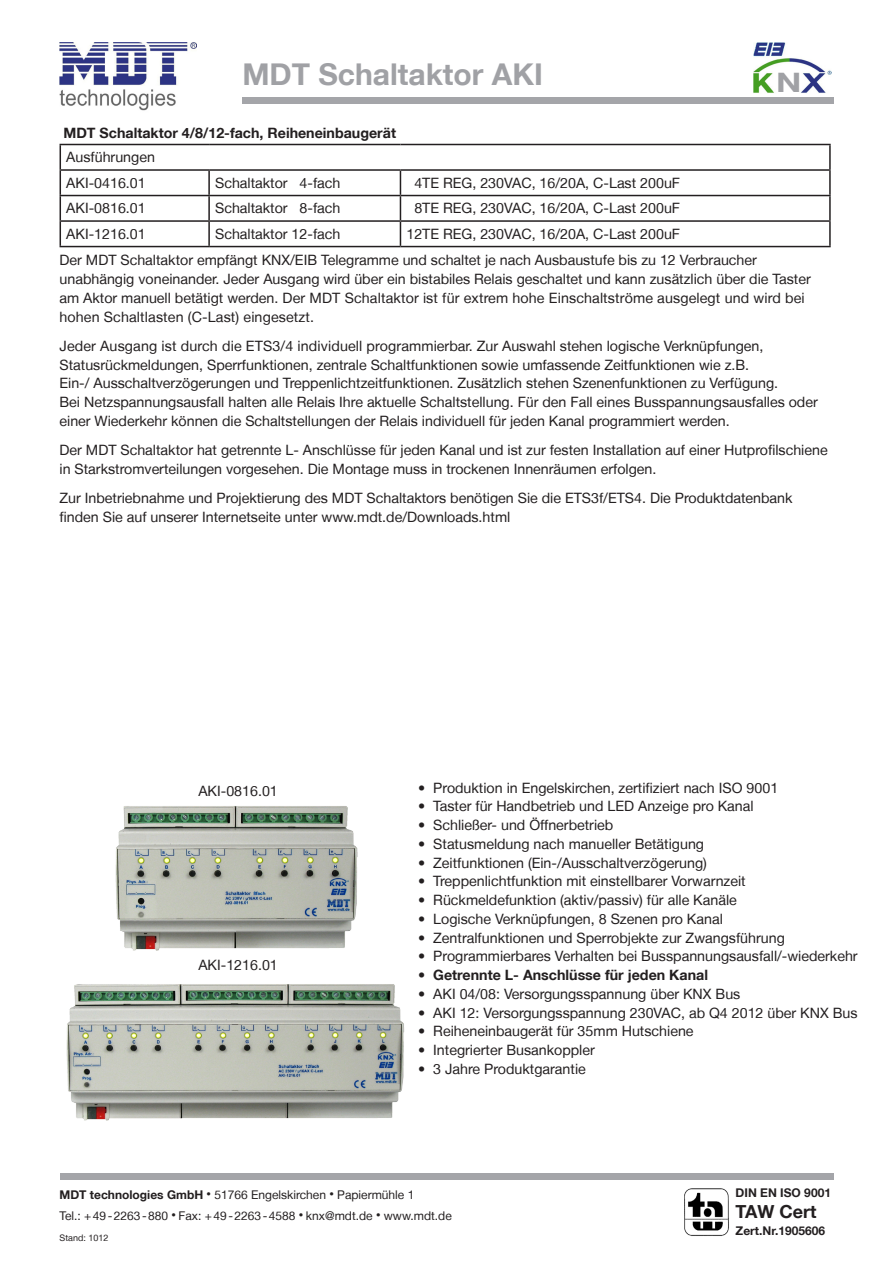
<style>
.page{position:relative;width:893px;height:1263px;background:#fff}
.page>*{position:absolute;margin:0;border:0;box-sizing:border-box;transform-origin:0 0}
.t1{font:700 30px "Helvetica Neue LT";color:#a0a1a5}
.t2{font:700 26.85px "Helvetica Neue LT";color:#a0a1a5;scale:1.28 1}
.t3{font:700 18px "Helvetica Neue LT";color:#231f20}
.td-data{font:14.25px/18.8px "Helvetica Neue LT";color:#231f20}
.t4{font:700 14.25px "Helvetica Neue LT";color:#231f20}
.t5{font:12px/21px "Helvetica Neue LT";color:#231f20}
.t6{font:700 12px "Helvetica Neue LT";color:#231f20}
.t7{font:9px "Helvetica Neue LT";color:#231f20}
.s1{font-weight:700}
.s2{font-size:9px}
</style>
<div class="page">
<svg style="left:61px;top:145px;width:768px;height:101px"></svg>
<hr style="left:60px;top:144px;width:149px;height:1px;background:#231f20">
<hr style="left:209px;top:144px;width:191px;height:1px;background:#231f20">
<hr style="left:400px;top:144px;width:431px;height:1px;background:#231f20">
<hr style="left:829px;top:145px;width:2px;height:24px;background:#231f20">
<hr style="left:60px;top:169px;width:149px;height:2px;background:#231f20">
<hr style="left:209px;top:169px;width:191px;height:2px;background:#231f20">
<hr style="left:208px;top:171px;width:2px;height:24px;background:#231f20">
<hr style="left:400px;top:169px;width:431px;height:2px;background:#231f20">
<hr style="left:829px;top:171px;width:2px;height:24px;background:#231f20">
<hr style="left:60px;top:195px;width:149px;height:1px;background:#231f20">
<hr style="left:209px;top:195px;width:191px;height:1px;background:#231f20">
<hr style="left:208px;top:196px;width:2px;height:24px;background:#231f20">
<hr style="left:400px;top:195px;width:431px;height:1px;background:#231f20">
<hr style="left:829px;top:196px;width:2px;height:24px;background:#231f20">
<hr style="left:60px;top:220px;width:149px;height:2px;background:#231f20">
<svg style="left:60px;top:145px;width:1px;height:101px"></svg>
<hr style="left:209px;top:220px;width:191px;height:2px;background:#231f20">
<hr style="left:208px;top:222px;width:2px;height:24px;background:#231f20">
<hr style="left:400px;top:220px;width:431px;height:2px;background:#231f20">
<svg style="left:400px;top:171px;width:1px;height:75px"></svg>
<hr style="left:829px;top:222px;width:2px;height:24px;background:#231f20">
<hr style="left:60px;top:246px;width:149px;height:1px;background:#231f20">
<hr style="left:209px;top:246px;width:191px;height:1px;background:#231f20">
<hr style="left:400px;top:246px;width:431px;height:1px;background:#231f20">
<img style="left:115px;top:806px;width:243px;height:145px">
<img style="left:66px;top:984px;width:339px;height:137px">
<div style="left:60px;top:1174px;width:773px;height:6px;background:#a4a5a9"></div>
<img style="left:685px;top:1188px;width:44px;height:48px">
<img style="left:60px;top:43px;width:137px;height:68px">
<div style="left:242px;top:98px;width:591px;height:6px;background:#a4a5a9"></div>
<img style="left:753px;top:43px;width:79px;height:50px">
<p class="t1" style="left:242px;top:56px;width:302px">MDT Schaltaktor AKI</p>
<p class="t2" style="left:776px;top:66px;width:21px">N</p>
<p class="t4" style="left:63px;top:124px;width:334px">MDT Schaltaktor 4/8/12-fach, Reiheneinbaugerät</p>
<p class="td-data" style="left:66px;top:148px;width:90px">Ausführungen</p>
<p class="td-data" style="left:66px;top:173px;width:81px">AKI-0416.01</p>
<p class="td-data" style="left:215px;top:173px;width:127px">Schaltaktor 4-fach</p>
<p class="td-data" style="left:414px;top:173px;width:267px">4TE REG, 230VAC, 16/20A, C-Last 200uF</p>
<p class="td-data" style="left:66px;top:199px;width:81px">AKI-0816.01</p>
<p class="td-data" style="left:215px;top:199px;width:127px">Schaltaktor 8-fach</p>
<p class="td-data" style="left:414px;top:199px;width:267px">8TE REG, 230VAC, 16/20A, C-Last 200uF</p>
<p class="td-data" style="left:66px;top:224px;width:81px">AKI-1216.01</p>
<p class="td-data" style="left:215px;top:224px;width:127px">Schaltaktor 12-fach</p>
<p class="td-data" style="left:406px;top:224px;width:275px">12TE REG, 230VAC, 16/20A, C-Last 200uF</p>
<p class="td-data" style="left:60px;top:251px;width:753px">Der MDT Schaltaktor empfängt KNX/EIB Telegramme und schaltet je nach Ausbaustufe bis zu 12 Verbraucher unabhängig voneinander. Jeder Ausgang wird über ein bistabiles Relais geschaltet und kann zusätzlich über die Taster am Aktor manuell betätigt werden. Der MDT Schaltaktor ist für extrem hohe Einschaltströme ausgelegt und wird bei hohen Schaltlasten (C-Last) eingesetzt.</p>
<p class="td-data" style="left:60px;top:336px;width:760px">Jeder Ausgang ist durch die ETS3/4 individuell programmierbar. Zur Auswahl stehen logische Verknüpfungen, Statusrückmeldungen, Sperrfunktionen, zentrale Schaltfunktionen sowie umfassende Zeitfunktionen wie z.B.<br>Ein-/ Ausschaltverzögerungen und Treppenlichtzeitfunktionen. Zusätzlich stehen Szenenfunktionen zu Verfügung.<br>Bei Netzspannungsausfall halten alle Relais Ihre aktuelle Schaltstellung. Für den Fall eines Busspannungsausfalles oder einer Wiederkehr können die Schaltstellungen der Relais individuell für jeden Kanal programmiert werden.</p>
<p class="td-data" style="left:60px;top:441px;width:770px">Der MDT Schaltaktor hat getrennte L- Anschlüsse für jeden Kanal und ist zur festen Installation auf einer Hutprofilschiene in Starkstromverteilungen vorgesehen. Die Montage muss in trockenen Innenräumen erfolgen.</p>
<p class="td-data" style="left:60px;top:489px;width:735px">Zur Inbetriebnahme und Projektierung des MDT Schaltaktors benötigen Sie die ETS3f/ETS4. Die Produktdatenbank finden Sie auf unserer Internetseite unter www.mdt.de/Downloads.html</p>
<p class="td-data" style="left:198px;top:781px;width:81px">AKI-0816.01</p>
<p class="td-data" style="left:418px;top:778px;width:361px">• Produktion in Engelskirchen, zertifiziert nach ISO 9001</p>
<p class="td-data" style="left:418px;top:797px;width:337px">• Taster für Handbetrieb und LED Anzeige pro Kanal</p>
<p class="td-data" style="left:418px;top:815px;width:197px">• Schließer- und Öffnerbetrieb</p>
<p class="td-data" style="left:418px;top:834px;width:287px">• Statusmeldung nach manueller Betätigung</p>
<p class="td-data" style="left:418px;top:853px;width:290px">• Zeitfunktionen (Ein-/Ausschaltverzögerung)</p>
<p class="td-data" style="left:418px;top:872px;width:329px">• Treppenlichtfunktion mit einstellbarer Vorwarnzeit</p>
<p class="td-data" style="left:418px;top:890px;width:320px">• Rückmeldefunktion (aktiv/passiv) für alle Kanäle</p>
<p class="td-data" style="left:418px;top:909px;width:306px">• Logische Verknüpfungen, 8 Szenen pro Kanal</p>
<p class="td-data" style="left:418px;top:928px;width:368px">• Zentralfunktionen und Sperrobjekte zur Zwangsführung</p>
<p class="td-data" style="left:418px;top:947px;width:441px">• Programmierbares Verhalten bei Busspannungsausfall/-wiederkehr</p>
<p class="t4" style="left:418px;top:966px;width:291px">• Getrennte L- Anschlüsse für jeden Kanal</p>
<p class="td-data" style="left:418px;top:984px;width:324px">• AKI 04/08: Versorgungsspannung über KNX Bus</p>
<p class="td-data" style="left:418px;top:1003px;width:441px">• AKI 12: Versorgungsspannung 230VAC, ab Q4 2012 über KNX Bus</p>
<p class="td-data" style="left:418px;top:1022px;width:277px">• Reiheneinbaugerät für 35mm Hutschiene</p>
<p class="td-data" style="left:418px;top:1040px;width:178px">• Integrierter Busankoppler</p>
<p class="td-data" style="left:418px;top:1059px;width:169px">• 3 Jahre Produktgarantie</p>
<p class="td-data" style="left:198px;top:956px;width:81px">AKI-1216.01</p>
<p class="t5" style="left:60px;top:1183px;width:394px"><span class="s1">MDT technologies GmbH</span> <span class="s2">•</span> 51766 Engelskirchen <span class="s2">•</span> Papiermühle 1<br>Tel.: +49-2263-880 <span class="s2">•</span> Fax: +49-2263-4588 <span class="s2">•</span> knx@mdt.de <span class="s2">•</span> www.mdt.de</p>
<p class="t7" style="left:60px;top:1232px;width:50px">Stand: 1012</p>
<p class="t6" style="left:736px;top:1185px;width:97px">DIN EN ISO 9001</p>
<p class="t3" style="left:736px;top:1200px;width:82px">TAW Cert</p>
<p class="t6" style="left:736px;top:1223px;width:91px">Zert.Nr.1905606</p>
</div>
